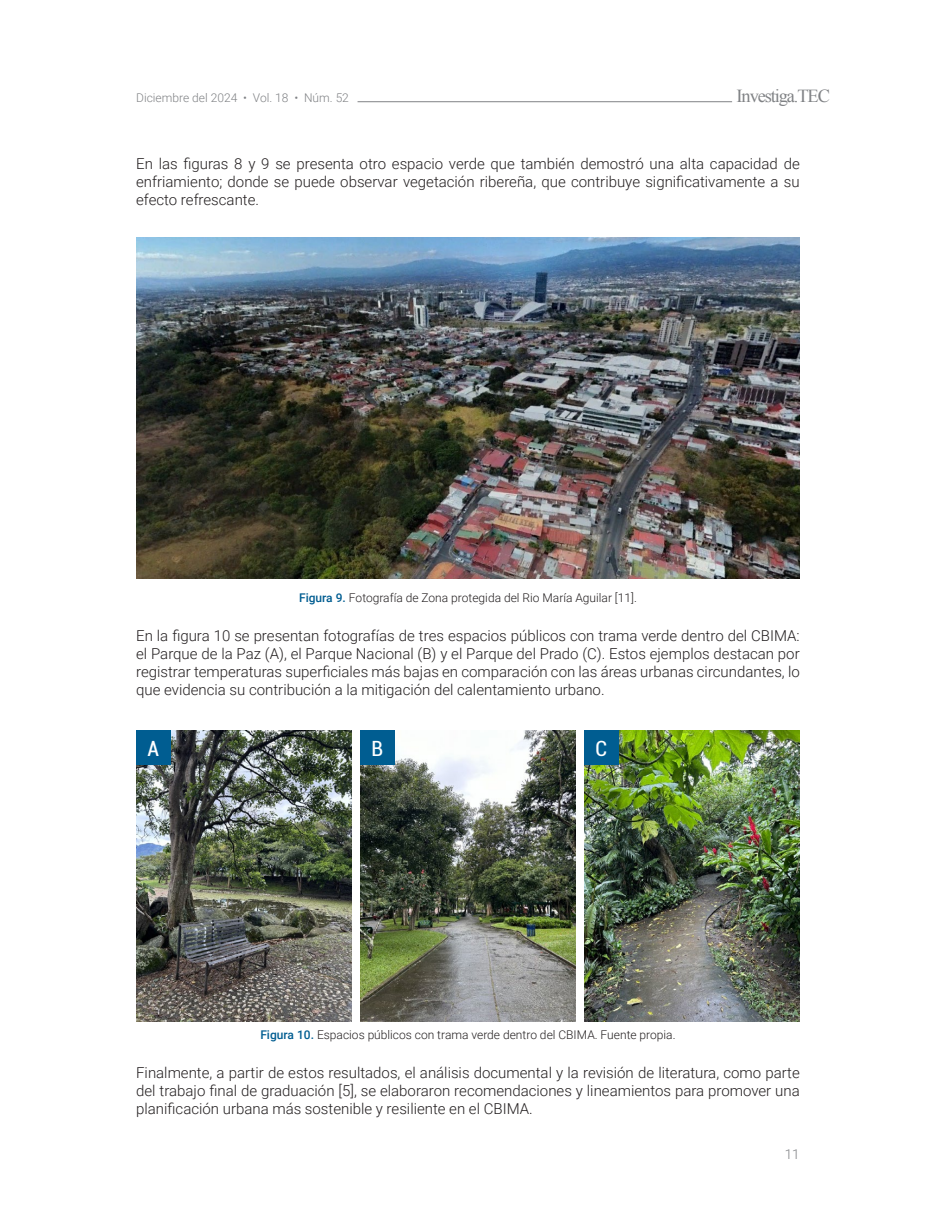
<style>
.page{position:relative;width:936px;height:1206px;background:#fff}
.page>*{position:absolute;margin:0;border:0;box-sizing:border-box;transform-origin:0 0}
.t1{font:condensed 21px "Roboto";color:#fff}
.t2{font:18.3px "Times New Roman";letter-spacing:-.06em;color:#808285}
.t3{font:300 15px/18px "Roboto";color:#231f20;text-align:justify}
.t4{font:300 13.5px "Roboto";color:#808285}
.t5{font:300 12px "Roboto";color:#231f20}
.t6{font:300 12px "Roboto";color:#808285}
.s1{font-weight:500;color:#005d91}
</style>
<div class="page">
<hr style="left:357px;top:101px;width:374px;height:1px;background:#808285">
<img style="left:136px;top:237px;width:663px;height:341px">
<img style="left:136px;top:730px;width:215px;height:291px">
<div style="left:136px;top:730px;width:34px;height:34px;background:#005d91"></div>
<img style="left:360px;top:730px;width:215px;height:291px">
<div style="left:360px;top:730px;width:34px;height:34px;background:#005d91"></div>
<img style="left:584px;top:730px;width:215px;height:291px">
<div style="left:584px;top:730px;width:34px;height:34px;background:#005d91"></div>
<p class="t6" style="left:136px;top:89px;width:214px">Diciembre del 2024 • Vol. 18 • Núm. 52</p>
<p class="t2" style="left:736px;top:84px;width:95px">Investiga.TEC</p>
<p class="t3" style="left:136px;top:154px;width:664px">En las figuras 8 y 9 se presenta otro espacio verde que también demostró una alta capacidad de enfriamiento; donde se puede observar vegetación ribereña, que contribuye significativamente a su efecto refrescante.</p>
<p class="t5" style="left:299px;top:589px;width:339px"><span class="s1">Figura 9.</span> Fotografía de Zona protegida del Rio María Aguilar [11].</p>
<p class="t3" style="left:136px;top:626px;width:664px">En la figura 10 se presentan fotografías de tres espacios públicos con trama verde dentro del CBIMA: el Parque de la Paz (A), el Parque Nacional (B) y el Parque del Prado (C). Estos ejemplos destacan por registrar temperaturas superficiales más bajas en comparación con las áreas urbanas circundantes, lo que evidencia su contribución a la mitigación del calentamiento urbano.</p>
<h1 class="t1" style="left:148px;top:733px;width:13px">A</h1>
<h1 class="t1" style="left:371px;top:733px;width:13px">B</h1>
<h1 class="t1" style="left:595px;top:733px;width:13px">C</h1>
<p class="t5" style="left:260px;top:1025px;width:416px"><span class="s1">Figura 10.</span> Espacios públicos con trama verde dentro del CBIMA. Fuente propia.</p>
<p class="t3" style="left:136px;top:1062px;width:664px">Finalmente, a partir de estos resultados, el análisis documental y la revisión de literatura, como parte del trabajo final de graduación [5], se elaboraron recomendaciones y lineamientos para promover una planificación urbana más sostenible y resiliente en el CBIMA.</p>
<p class="t4" style="left:784px;top:1144px;width:16px">11</p>
</div>
